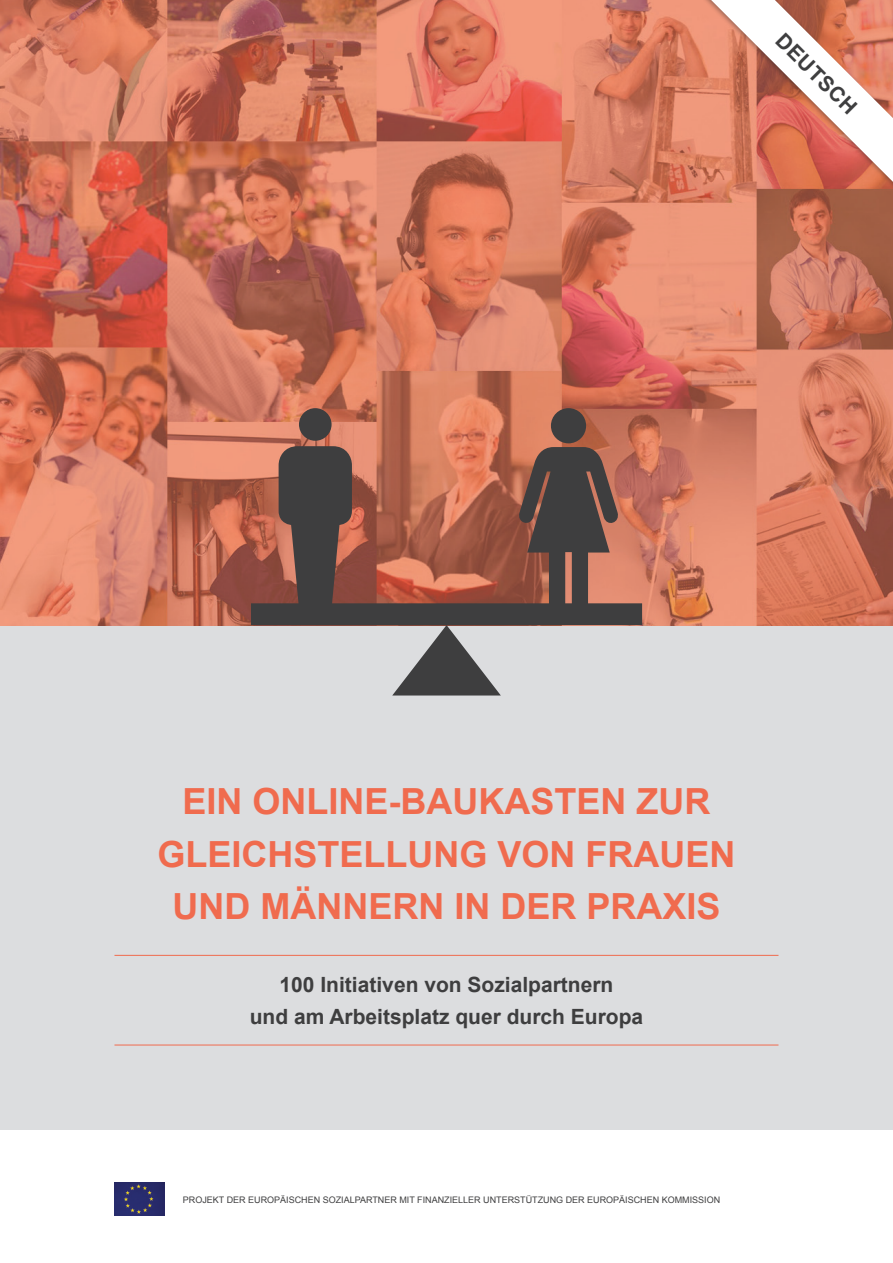
<style>
.page{position:relative;width:893px;height:1263px;background:#fff}
.page>*{position:absolute;margin:0;border:0;box-sizing:border-box;transform-origin:0 0}
.t1{font:700 36px/52.5px "Arial";color:#f06b4e;text-align:center}
.t2{font:700 21px/31.5px "Arial";color:#3e3e3f;text-align:center}
.t3{font:9px "Arial";color:#3e3e3f}
</style>
<div class="page">
<div style="left:0;top:625px;width:893px;height:504px;background:#dcdddf"></div>
<img style="left:0;top:0;width:893px;height:625px">
<svg style="left:392px;top:625px;width:109px;height:70px"></svg>
<svg style="left:251px;top:446px;width:391px;height:179px;background:#945b4b"></svg>
<div style="left:299px;top:408px;width:33px;height:33px;background:#3e3e3f;border-radius:50%"></div>
<svg style="left:516px;top:447px;width:104px;height:179px;background:#6d5048"></svg>
<div style="left:551px;top:408px;width:35px;height:35px;background:#3e3e3f;border-radius:50%"></div>
<img style="left:114px;top:1182px;width:51px;height:33px">
<div style="left:662px;top:0;width:231px;height:223px;background:#231f20;opacity:.39"></div>
<svg style="left:711px;top:0;width:182px;height:182px"></svg>
<hr style="left:114px;top:955px;width:664px;height:1px;background:#f06b4e">
<hr style="left:114px;top:1045px;width:664px;height:1px;background:#f06b4e">
<h2 class="t2" style="left:790px;top:26px;width:106px;rotate:45deg">DEUTSCH</h2>
<h1 class="t1" style="left:157px;top:776px;width:580px">EIN ONLINE-BAUKASTEN ZUR<br>GLEICHSTELLUNG VON FRAUEN<br>UND MÄNNERN IN DER PRAXIS</h1>
<h2 class="t2" style="left:250px;top:969px;width:395px">100 Initiativen von Sozialpartnern<br>und am Arbeitsplatz quer durch Europa</h2>
<p class="t3" style="left:183px;top:1194px;width:539px">PROJEKT DER EUROPÄISCHEN SOZIALPARTNER MIT FINANZIELLER UNTERSTÜTZUNG DER EUROPÄISCHEN KOMMISSION</p>
</div>
